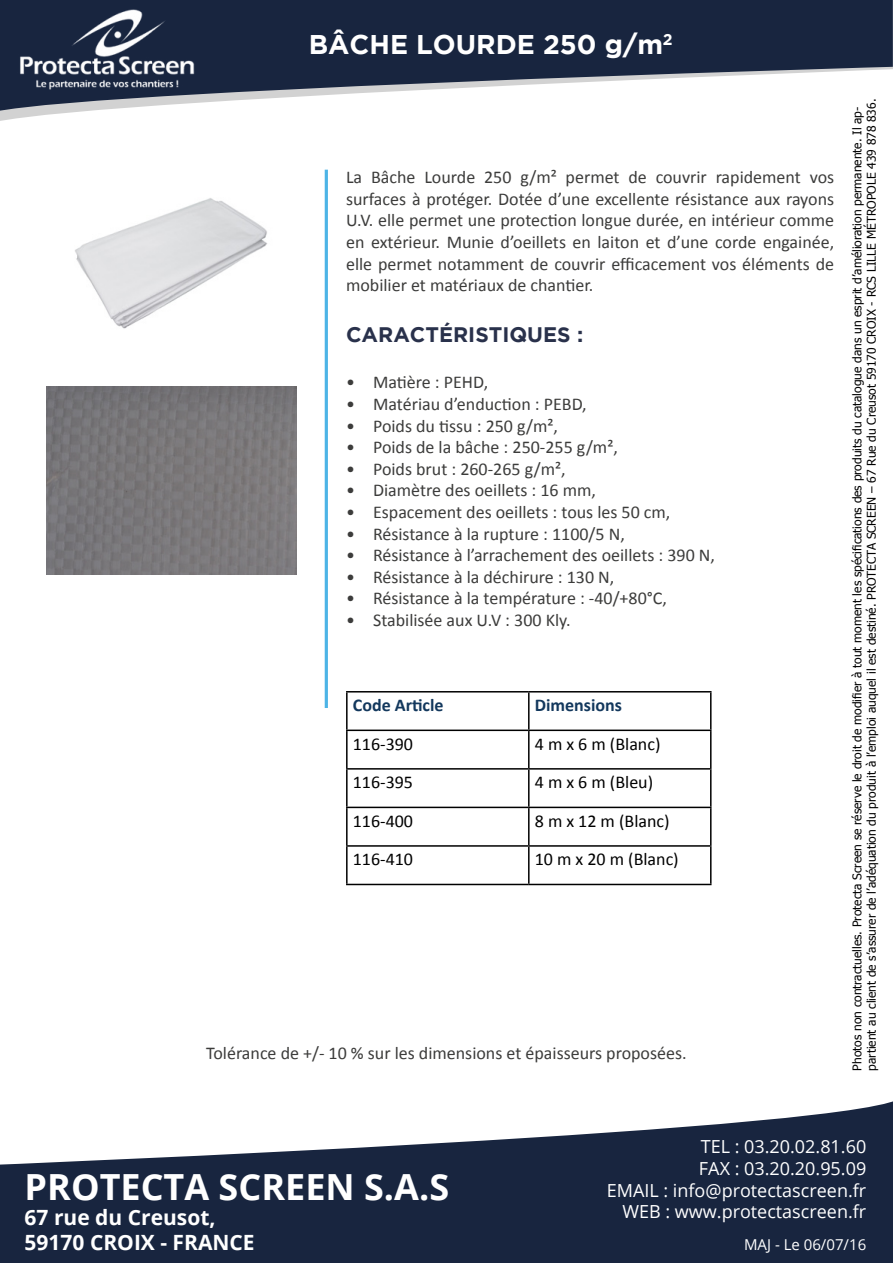
<style>
.page{position:relative;width:893px;height:1263px;background:#fff}
.page>*{position:absolute;margin:0;border:0;box-sizing:border-box;transform-origin:0 0}
.t1{font:700 36px "Open Sans";color:#fff}
.t2{font:700 27px "Gotham";color:#fff}
.t3{font:700 21px/25.2px "Open Sans";color:#fff}
.t4{font:700 21px "Gotham";color:#29314b}
.t5{font:18px/21.6px "Calibri";color:#3c3c3b;text-align:justify}
.t6{font:18px/21.6px "Open Sans";color:#fff;text-align:right}
.t7{font:18px "Calibri";color:#000}
.t8{font:700 18px "Calibri";color:#13385d}
.t9{font:15px "Open Sans";color:#fff}
.t10{font:12px/14.4px "Tahoma";color:#000}
</style>
<div class="page">
<svg style="left:0;top:0;width:893px;height:116px;fill:#18253f"></svg>
<svg style="left:0;top:1101px;width:893px;height:162px;fill:#18253f"></svg>
<img style="left:0;top:4px;width:219px;height:90px">
<hr style="left:325px;top:170px;width:3px;height:538px;background:#4db4e6">
<img style="left:75px;top:198px;width:192px;height:131px">
<img style="left:46px;top:387px;width:250px;height:188px">
<hr style="left:346px;top:691px;width:183px;height:1px;background:#000">
<hr style="left:346px;top:692px;width:2px;height:37px;background:#000">
<hr style="left:529px;top:691px;width:182px;height:1px;background:#000">
<hr style="left:528px;top:692px;width:2px;height:37px;background:#000">
<hr style="left:710px;top:692px;width:1px;height:37px;background:#000">
<hr style="left:346px;top:729px;width:183px;height:2px;background:#000">
<hr style="left:346px;top:731px;width:2px;height:37px;background:#000">
<hr style="left:529px;top:729px;width:182px;height:2px;background:#000">
<hr style="left:528px;top:731px;width:2px;height:37px;background:#000">
<hr style="left:710px;top:731px;width:1px;height:37px;background:#000">
<hr style="left:346px;top:768px;width:183px;height:2px;background:#000">
<hr style="left:346px;top:770px;width:2px;height:37px;background:#000">
<hr style="left:529px;top:768px;width:182px;height:2px;background:#000">
<hr style="left:528px;top:770px;width:2px;height:37px;background:#000">
<hr style="left:710px;top:770px;width:1px;height:37px;background:#000">
<hr style="left:346px;top:807px;width:183px;height:1px;background:#000">
<hr style="left:346px;top:808px;width:2px;height:37px;background:#000">
<hr style="left:529px;top:807px;width:182px;height:1px;background:#000">
<hr style="left:528px;top:808px;width:2px;height:37px;background:#000">
<hr style="left:710px;top:808px;width:1px;height:37px;background:#000">
<hr style="left:346px;top:845px;width:183px;height:2px;background:#000">
<hr style="left:346px;top:847px;width:2px;height:37px;background:#000">
<hr style="left:529px;top:845px;width:182px;height:2px;background:#000">
<hr style="left:528px;top:847px;width:2px;height:37px;background:#000">
<hr style="left:710px;top:847px;width:1px;height:37px;background:#000">
<hr style="left:346px;top:884px;width:183px;height:1px;background:#000">
<hr style="left:529px;top:884px;width:182px;height:1px;background:#000">
<h2 class="t2" style="left:309px;top:29px;width:365px">BÂCHE LOURDE 250 g/m<sup>2</sup></h2>
<p class="t5" style="left:346px;top:166px;width:490px">La Bâche Lourde 250 g/m² permet de couvrir rapidement vos surfaces à protéger. Dotée d’une excellente résistance aux rayons U.V. elle permet une protection longue durée, en intérieur comme en extérieur. Munie d’oeillets en laiton et d’une corde engainée, elle permet notamment de couvrir efficacement vos éléments de mobilier et matériaux de chantier.</p>
<p class="t4" style="left:346px;top:322px;width:239px">CARACTÉRISTIQUES :</p>
<p class="t5" style="left:346px;top:372px;width:144px">• Matière : PEHD,</p>
<p class="t5" style="left:346px;top:393px;width:242px">• Matériau d’enduction : PEBD,</p>
<p class="t5" style="left:346px;top:415px;width:214px">• Poids du tissu : 250 g/m²,</p>
<p class="t5" style="left:346px;top:436px;width:273px">• Poids de la bâche : 250-255 g/m²,</p>
<p class="t5" style="left:346px;top:458px;width:221px">• Poids brut : 260-265 g/m²,</p>
<p class="t5" style="left:346px;top:480px;width:251px">• Diamètre des oeillets : 16 mm,</p>
<p class="t5" style="left:346px;top:501px;width:326px">• Espacement des oeillets : tous les 50 cm,</p>
<p class="t5" style="left:346px;top:523px;width:280px">• Résistance à la rupture : 1100/5 N,</p>
<p class="t5" style="left:346px;top:544px;width:370px">• Résistance à l’arrachement des oeillets : 390 N,</p>
<p class="t5" style="left:346px;top:566px;width:270px">• Résistance à la déchirure : 130 N,</p>
<p class="t5" style="left:346px;top:588px;width:322px">• Résistance à la température : -40/+80°C,</p>
<p class="t5" style="left:346px;top:609px;width:226px">• Stabilisée aux U.V : 300 Kly.</p>
<p class="t8" style="left:353px;top:694px;width:92px">Code Article</p>
<p class="t8" style="left:535px;top:694px;width:89px">Dimensions</p>
<p class="t7" style="left:353px;top:732px;width:62px">116-390</p>
<p class="t7" style="left:535px;top:732px;width:127px">4 m x 6 m (Blanc)</p>
<p class="t7" style="left:353px;top:771px;width:62px">116-395</p>
<p class="t7" style="left:535px;top:771px;width:120px">4 m x 6 m (Bleu)</p>
<p class="t7" style="left:353px;top:809px;width:62px">116-400</p>
<p class="t7" style="left:535px;top:809px;width:136px">8 m x 12 m (Blanc)</p>
<p class="t7" style="left:353px;top:848px;width:62px">116-410</p>
<p class="t7" style="left:535px;top:848px;width:145px">10 m x 20 m (Blanc)</p>
<p class="t5" style="left:206px;top:1042px;width:482px">Tolérance de +/- 10 % sur les dimensions et épaisseurs proposées.</p>
<p class="t10" style="left:849px;top:1070px;width:973px;rotate:-90deg">Photos non contractuelles. Protecta Screen se réserve le droit de modifier à tout moment les spécifications des produits du catalogue dans un esprit d’amélioration permanente. Il ap&shy;partient au client de s’assurer de l’adéquation du produit à l’emploi auquel il est destiné. PROTECTA SCREEN – 67 Rue du Creusot 59170 CROIX - RCS LILLE MÉTROPOLE 439 878 836.</p>
<h1 class="t1" style="left:25px;top:1162px;width:426px">PROTECTA SCREEN S.A.S</h1>
<p class="t3" style="left:25px;top:1204px;width:232px">67 rue du Creusot,<br>59170 CROIX - FRANCE</p>
<p class="t6" style="left:607px;top:1136px;width:261px">TEL : 03.20.02.81.60<br>FAX : 03.20.20.95.09<br>EMAIL : info@protectascreen.fr<br>WEB : www.protectascreen.fr</p>
<p class="t9" style="left:744px;top:1234px;width:124px">MAJ - Le 06/07/16</p>
</div>
